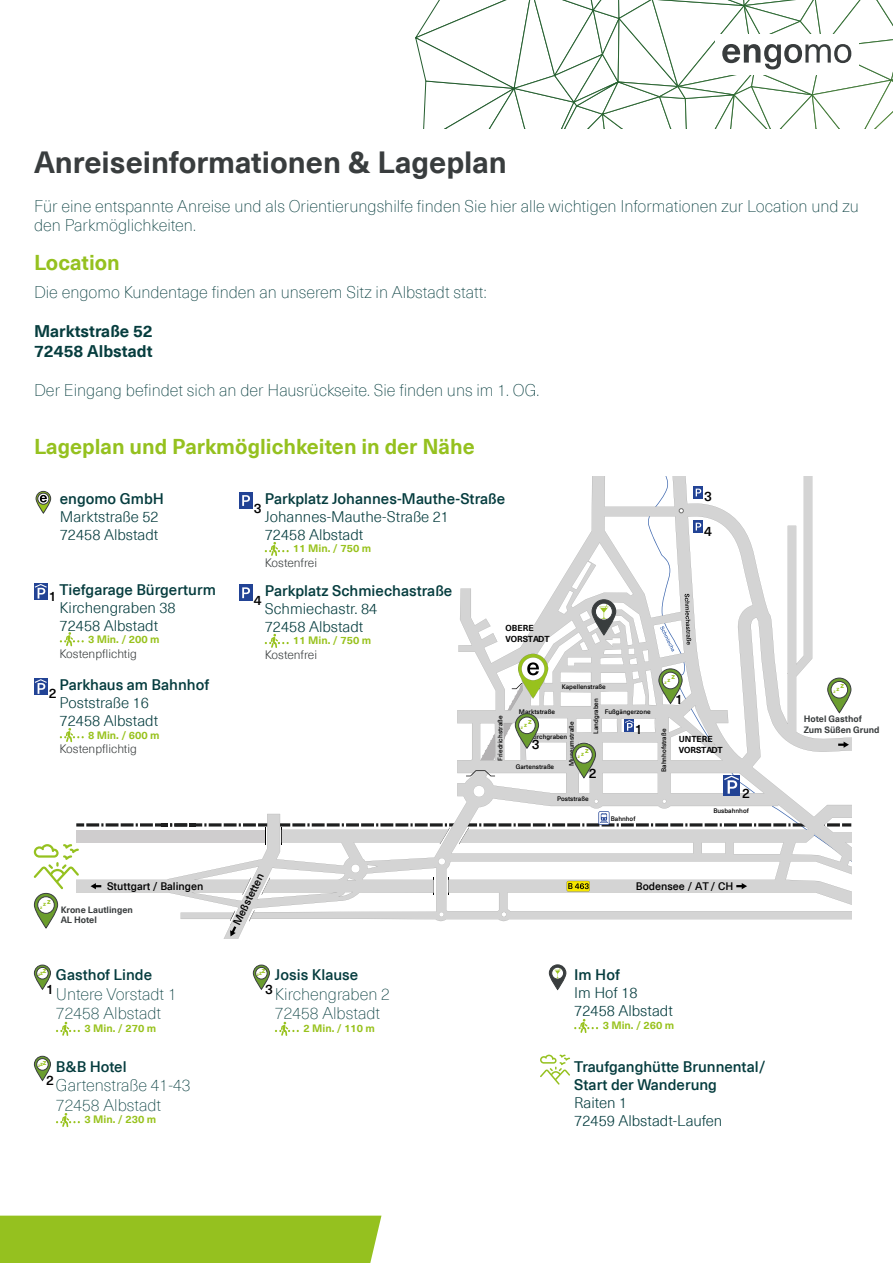
<style>
.page{position:relative;width:893px;height:1263px;background:#fff}
.page>*{position:absolute;margin:0;border:0;box-sizing:border-box;transform-origin:0 0}
.t1{font:700 30px "Neue Haas Unica Pro";color:#393d3e}
.t2{font:700 21px "Neue Haas Unica Pro";color:#95c11f}
.t3{font:100 16.5px/19.5px "Neue Haas Unica Pro";color:#063d3e}
.t4{font:700 16.5px/19.5px "Neue Haas Unica Pro";color:#063d3e}
.t5{font:300 15px/18px "Neue Haas Unica Pro";color:#053c3e}
.t6{font:500 15px/18px "Neue Haas Unica Pro";color:#053c3e}
.t7{font:500 13.5px "Neue Haas Unica Pro";color:#000}
.t8{font:300 12px "Neue Haas Unica Pro";color:#393d3e}
.t9{font:500 10.65px "Neue Haas Unica Pro";color:#000}
.t10{font:700 10.5px "Neue Haas Unica Pro";color:#98c21d}
.t11{font:700 9px/10.8px "Neue Haas Unica Pro";color:#393d3e}
.t12{font:700 8.4px/10.2px "Neue Haas Unica Pro";color:#000}
.t13{font:500 6.45px "Neue Haas Unica Pro";color:#000}
.t14{font:700 4.5px "Neue Haas Unica Pro";color:#98c21d}
</style>
<div class="page">
<svg style="left:415px;top:0;width:478px;height:128px"></svg>
<div style="left:0;top:1215px;width:381px;height:48px;background:#95c11f"></div>
<svg style="left:574px;top:1019px;width:24px;height:14px"></svg>
<svg style="left:549px;top:964px;width:17px;height:26px"></svg>
<svg style="left:34px;top:964px;width:17px;height:26px"></svg>
<svg style="left:56px;top:1022px;width:24px;height:14px"></svg>
<svg style="left:34px;top:1055px;width:17px;height:26px"></svg>
<svg style="left:56px;top:1113px;width:24px;height:14px"></svg>
<svg style="left:253px;top:964px;width:17px;height:26px"></svg>
<svg style="left:275px;top:1022px;width:24px;height:14px"></svg>
<svg style="left:540px;top:1054px;width:30px;height:30px"></svg>
<svg style="left:34px;top:476px;width:818px;height:460px"></svg>
<h1 class="t1" style="left:34px;top:144px;width:474px">Anreiseinformationen &amp; Lageplan</h1>
<p class="t3" style="left:34px;top:196px;width:826px">Für eine entspannte Anreise und als Orientierungshilfe finden Sie hier alle wichtigen Informationen zur Location und zu den Parkmöglichkeiten.</p>
<p class="t2" style="left:34px;top:250px;width:87px">Location</p>
<p class="t3" style="left:34px;top:283px;width:454px">Die engomo Kundentage finden an unserem Sitz in Albstadt statt:</p>
<p class="t4" style="left:34px;top:322px;width:120px">Marktstraße 52<br>72458 Albstadt</p>
<p class="t3" style="left:34px;top:380px;width:507px">Der Eingang befindet sich an der Hausrückseite. Sie finden uns im 1. OG.</p>
<p class="t2" style="left:34px;top:434px;width:442px">Lageplan und Parkmöglichkeiten in der Nähe</p>
<p class="t6" style="left:60px;top:490px;width:106px">engomo GmbH</p>
<p class="t5" style="left:60px;top:508px;width:100px">Marktstraße 52<br>72458 Albstadt</p>
<p class="t6" style="left:60px;top:580px;width:158px">Tiefgarage Bürgerturm</p>
<p class="t5" style="left:60px;top:599px;width:118px">Kirchengraben 38<br>72458 Albstadt</p>
<p class="t10" style="left:88px;top:633px;width:73px">3 Min. / 200 m</p>
<p class="t8" style="left:60px;top:646px;width:79px">Kostenpflichtig</p>
<p class="t6" style="left:60px;top:676px;width:151px">Parkhaus am Bahnhof</p>
<p class="t5" style="left:60px;top:694px;width:100px">Poststraße 16<br>72458 Albstadt</p>
<p class="t10" style="left:88px;top:728px;width:73px">8 Min. / 600 m</p>
<p class="t8" style="left:60px;top:741px;width:79px">Kostenpflichtig</p>
<p class="t7" style="left:49px;top:588px;width:9px">1</p>
<p class="t7" style="left:49px;top:685px;width:9px">2</p>
<p class="t6" style="left:265px;top:489px;width:242px">Parkplatz Johannes-Mauthe-Straße</p>
<p class="t5" style="left:265px;top:507px;width:186px">Johannes-Mauthe-Straße 21<br>72458 Albstadt</p>
<p class="t10" style="left:293px;top:542px;width:79px">11 Min. / 750 m</p>
<p class="t8" style="left:265px;top:555px;width:54px">Kostenfrei</p>
<p class="t6" style="left:265px;top:582px;width:189px">Parkplatz Schmiechastraße</p>
<p class="t5" style="left:265px;top:600px;width:114px">Schmiechastr. 84<br>72458 Albstadt</p>
<p class="t10" style="left:293px;top:634px;width:79px">11 Min. / 750 m</p>
<p class="t8" style="left:265px;top:647px;width:54px">Kostenfrei</p>
<p class="t7" style="left:254px;top:500px;width:9px">3</p>
<p class="t7" style="left:254px;top:592px;width:9px">4</p>
<p class="t12" style="left:505px;top:623px;width:46px">OBERE<br>VORSTADT</p>
<p class="t13" style="left:496px;top:761px;width:47px;rotate:-90deg">Friedrichstraße</p>
<p class="t13" style="left:562px;top:682px;width:46px">Kapellenstraße</p>
<p class="t13" style="left:568px;top:766px;width:46px;rotate:-90deg">Museumstraße</p>
<p class="t13" style="left:592px;top:734px;width:37px;rotate:-90deg">Landgraben</p>
<p class="t13" style="left:519px;top:708px;width:37px">Marktstraße</p>
<p class="t13" style="left:605px;top:708px;width:47px">Fußgängerzone</p>
<p class="t14" style="left:521px;top:724px;width:12px">z<sup>z</sup><sup>z</sup></p>
<p class="t7" style="left:635px;top:721px;width:9px">1</p>
<p class="t13" style="left:531px;top:733px;width:38px">Kirchgraben</p>
<p class="t7" style="left:532px;top:736px;width:9px">3</p>
<p class="t14" style="left:578px;top:754px;width:12px">z<sup>z</sup><sup>z</sup></p>
<p class="t13" style="left:516px;top:762px;width:40px">Gartenstraße</p>
<p class="t7" style="left:589px;top:765px;width:9px">2</p>
<p class="t7" style="left:704px;top:488px;width:9px">3</p>
<p class="t7" style="left:704px;top:523px;width:9px">4</p>
<p class="t14" style="left:664px;top:680px;width:12px">z<sup>z</sup><sup>z</sup></p>
<p class="t7" style="left:675px;top:691px;width:9px">1</p>
<p class="t13" style="left:660px;top:772px;width:44px;rotate:-90deg">Bahnhofstraße</p>
<p class="t12" style="left:679px;top:734px;width:46px">UNTERE<br>VORSTADT</p>
<p class="t13" style="left:557px;top:795px;width:33px">Poststraße</p>
<p class="t7" style="left:742px;top:785px;width:9px">2</p>
<p class="t13" style="left:713px;top:806px;width:37px">Busbahnhof</p>
<p class="t13" style="left:611px;top:814px;width:26px">Bahnhof</p>
<p class="t14" style="left:40px;top:904px;width:12px">z<sup>z</sup><sup>z</sup></p>
<p class="t9" style="left:230px;top:922px;width:58px;rotate:-64deg">Meßstetten</p>
<p class="t9" style="left:107px;top:880px;width:98px">Stuttgart / Balingen</p>
<p class="t9" style="left:636px;top:880px;width:99px">Bodensee / AT / CH</p>
<p class="t11" style="left:61px;top:904px;width:74px">Krone Lautlingen<br>AL Hotel</p>
<p class="t6" style="left:56px;top:966px;width:98px">Gasthof Linde</p>
<p class="t3" style="left:56px;top:985px;width:122px">Untere Vorstadt 1<br>72458 Albstadt</p>
<p class="t10" style="left:84px;top:1022px;width:73px">3 Min. / 270 m</p>
<p class="t14" style="left:38px;top:972px;width:10px">z<sup>z</sup><sup>z</sup></p>
<p class="t7" style="left:46px;top:981px;width:9px">1</p>
<p class="t14" style="left:257px;top:972px;width:10px">z<sup>z</sup><sup>z</sup></p>
<p class="t6" style="left:275px;top:966px;width:85px">Josis Klause</p>
<p class="t3" style="left:275px;top:985px;width:117px">Kirchengraben 2<br>72458 Albstadt</p>
<p class="t10" style="left:303px;top:1022px;width:73px">2 Min. / 110 m</p>
<p class="t7" style="left:265px;top:981px;width:9px">3</p>
<p class="t6" style="left:574px;top:966px;width:47px">Im Hof</p>
<p class="t5" style="left:574px;top:984px;width:100px">Im Hof 18<br>72458 Albstadt</p>
<p class="t10" style="left:603px;top:1019px;width:73px">3 Min. / 260 m</p>
<p class="t6" style="left:56px;top:1057px;width:72px">B&amp;B Hotel</p>
<p class="t3" style="left:56px;top:1076px;width:136px">Gartenstraße 41-43<br>72458 Albstadt</p>
<p class="t10" style="left:84px;top:1113px;width:73px">3 Min. / 230 m</p>
<p class="t14" style="left:38px;top:1063px;width:10px">z<sup>z</sup><sup>z</sup></p>
<p class="t7" style="left:46px;top:1072px;width:9px">2</p>
<p class="t6" style="left:574px;top:1057px;width:193px">Traufganghütte Brunnental/<br>Start der Wanderung</p>
<p class="t5" style="left:574px;top:1093px;width:150px">Raiten 1<br>72459 Albstadt-Laufen</p>
<p class="t14" style="left:833px;top:689px;width:12px">z<sup>z</sup><sup>z</sup></p>
<p class="t11" style="left:804px;top:713px;width:77px">Hotel Gasthof<br>Zum Süßen Grund</p>
</div>
